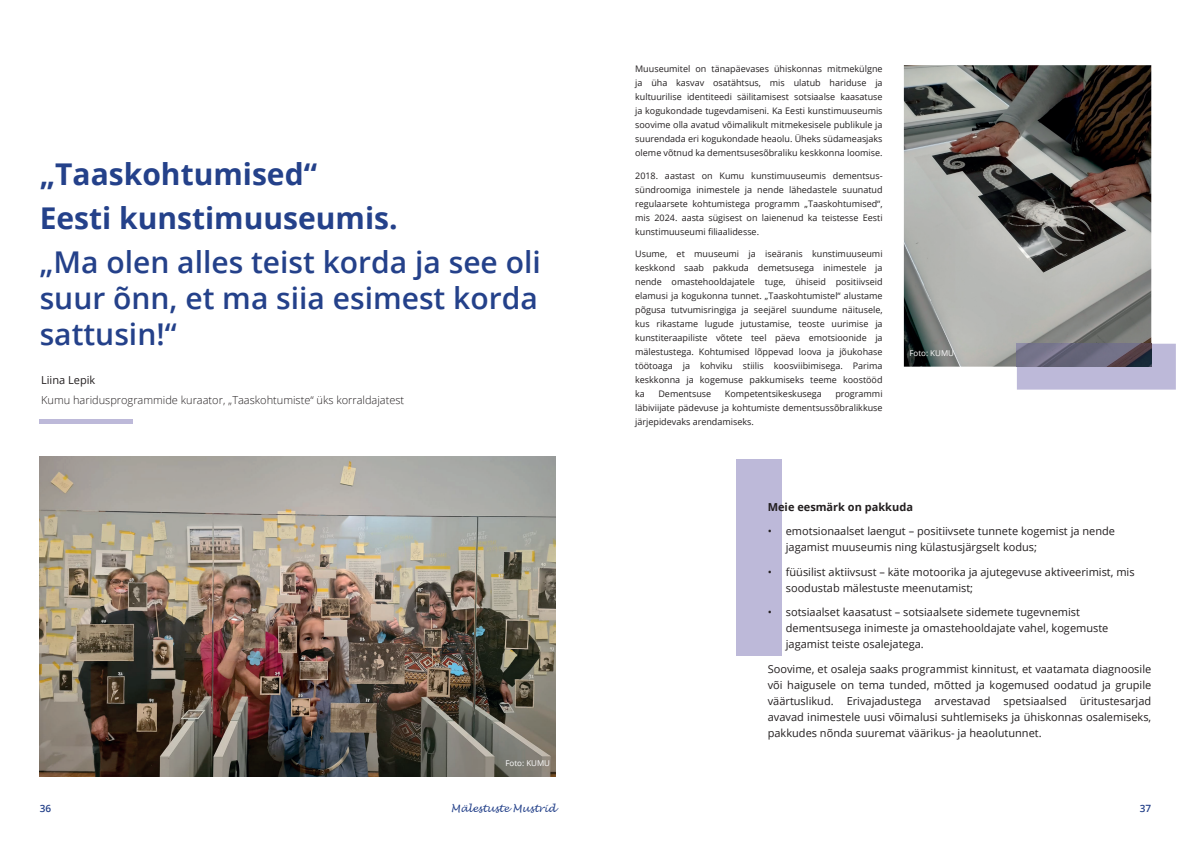
<style>
.page{position:relative;width:1191px;height:842px;background:#fff}
.page>*{position:absolute;margin:0;border:0;box-sizing:border-box;transform-origin:0 0}
.t1{font:600 30px/36px "Open Sans";color:#24418a;text-align:justify}
.t2{font:700 30px/44px "Open Sans";color:#24418a}
.t3{font:11px/16px "Open Sans";color:#231f20}
.t4{font:300 11px "Open Sans";color:#231f20}
.t5{font:700 11px "Open Sans";color:#231f20}
.t6{font:italic 10px "Lucida Handwriting";color:#24418a}
.t7{font:600 10px "Open Sans";color:#24418a}
.t8{font:9px/14px "Open Sans";color:#231f20;text-align:justify}
.t9{font:8px "Open Sans";color:#fff}
</style>
<div class="page">
<div style="left:736px;top:459px;width:46px;height:196px;background:#bdb9d9"></div>
<hr style="left:40px;top:420px;width:93px;height:4px;background:#bdb9d9">
<img style="left:40px;top:456px;width:516px;height:321px">
<img style="left:904px;top:65px;width:247px;height:302px">
<div style="left:1017px;top:344px;width:158px;height:46px;background:#bdb9d9"></div>
<img style="left:1017px;top:344px;width:134px;height:23px">
<h1 class="t2" style="left:40px;top:151px;width:359px">„Taaskohtumised“<br>Eesti kunstimuuseumis.</h1>
<h1 class="t1" style="left:40px;top:243px;width:502px">„Ma olen alles teist korda ja see oli suur õnn, et ma siia esimest korda sattusin!“</h1>
<p class="t3" style="left:41px;top:372px;width:56px">Liina Lepik</p>
<p class="t4" style="left:41px;top:393px;width:365px">Kumu haridusprogrammide kuraator, „Taaskohtumiste“ üks korraldajatest</p>
<p class="t9" style="left:505px;top:758px;width:46px">Foto: KUMU</p>
<p class="t8" style="left:635px;top:62px;width:249px">Muuseumitel on tänapäevases ühiskonnas mitmekülgne ja üha kasvav osatähtsus, mis ulatub hariduse ja kultuurilise identiteedi säilitamisest sotsiaalse kaasatuse ja kogukondade tugevdamiseni. Ka Eesti kunstimuuseumis soovime olla avatud võimalikult mitmekesisele publikule ja suurendada eri kogukondade heaolu. Üheks südameasjaks oleme võtnud ka dementsusesõbraliku keskkonna loomise.</p>
<p class="t8" style="left:635px;top:168px;width:249px">2018. aastast on Kumu kunstimuuseumis dementsus&shy;sündroomiga inimestele ja nende lähedastele suunatud regulaarsete kohtumistega programm „Taaskohtumised“, mis 2024. aasta sügisest on laienenud ka teistesse Eesti kunstimuuseumi filiaalidesse.</p>
<p class="t8" style="left:635px;top:247px;width:249px">Usume, et muuseumi ja iseäranis kunstimuuseumi keskkond saab pakkuda demetsusega inimestele ja nende omastehooldajatele tuge, ühiseid positiivseid elamusi ja kogukonna tunnet. „Taaskohtumistel“ alustame põgusa tutvumisringiga ja seejärel suundume näitusele, kus rikastame lugude jutustamise, teoste uurimise ja kunstiteraapiliste võtete teel päeva emotsioonide ja mälestustega. Kohtumised lõppevad loova ja jõukohase töötoaga ja kohviku stiilis koosviibimisega. Parima keskkonna ja kogemuse pakkumiseks teeme koostööd ka</p>
<p class="t8" style="left:658px;top:387px;width:54px">Dementsuse</p>
<p class="t8" style="left:725px;top:387px;width:98px">Kompetentsikeskusega</p>
<p class="t8" style="left:635px;top:387px;width:249px;text-indent:200px">programmi läbiviijate pädevuse ja kohtumiste dementsussõbralikkuse järjepidevaks arendamiseks.</p>
<p class="t9" style="left:909px;top:348px;width:46px">Foto: KUMU</p>
<p class="t5" style="left:767px;top:499px;width:147px">Meie eesmärk on pakkuda</p>
<p class="t3" style="left:785px;top:523px;width:331px;text-indent:-18px">• emotsionaalset laengut – positiivsete tunnete kogemist ja nende jagamist muuseumis ning külastusjärgselt kodus;</p>
<p class="t3" style="left:785px;top:563px;width:350px;text-indent:-18px">• füüsilist aktiivsust – käte motoorika ja ajutegevuse aktiveerimist, mis soodustab mälestuste meenutamist;</p>
<p class="t3" style="left:785px;top:604px;width:324px;text-indent:-18px">• sotsiaalset kaasatust – sotsiaalsete sidemete tugevnemist dementsusega inimeste ja omastehooldajate vahel, kogemuste jagamist teiste osalejatega.</p>
<p class="t3" style="left:767px;top:660px;width:385px;text-align:justify">Soovime, et osaleja saaks programmist kinnitust, et vaatamata diagnoosile või haigusele on tema tunded, mõtted ja kogemused oodatud ja grupile väärtuslikud. Erivajadustega arvestavad spetsiaalsed üritustesarjad avavad inimestele uusi võimalusi suhtlemiseks ja ühiskonnas osalemiseks, pakkudes nõnda suuremat väärikus- ja heaolutunnet.</p>
<p class="t7" style="left:40px;top:801px;width:13px">36</p>
<p class="t6" style="left:451px;top:802px;width:107px">Mälestuste Mustrid</p>
<p class="t7" style="left:1139px;top:801px;width:13px">37</p>
</div>
